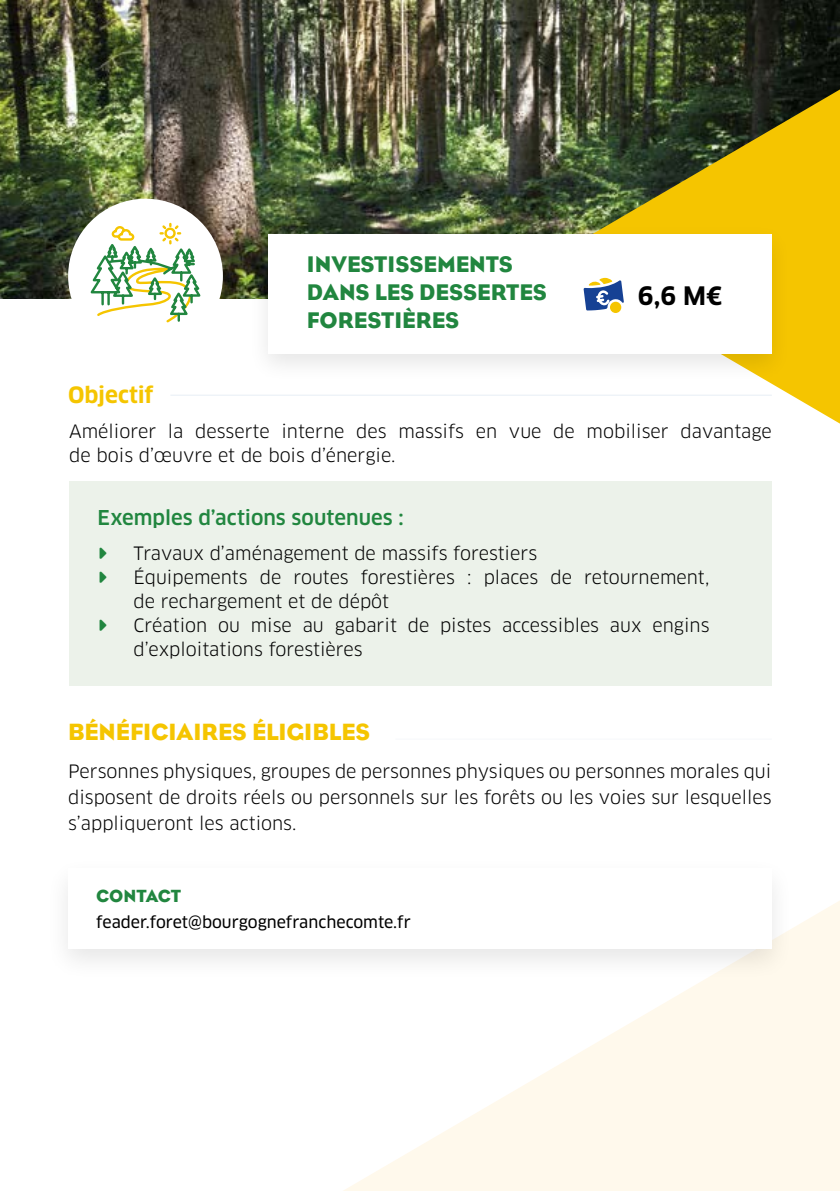
<style>
.page{position:relative;width:840px;height:1191px;background:#fff}
.page>*{position:absolute;margin:0;border:0;box-sizing:border-box;transform-origin:0 0}
.t1{font:700 24.8px "Clan Pro";color:#000}
.t2{font:24px "Eagle";color:#f5c500}
.t3{font:23px/27.6px "Eagle";color:#21863f}
.t4{font:700 22px "Clan Pro";letter-spacing:-.01em;color:#f5c500}
.t5{font:500 20px "Clan Pro";color:#21863f}
.t6{font:18px/24px "Clan Pro";color:#000}
.t7{font:18px "Eagle";color:#21863f}
.t8{font:16px "Clan Pro News";color:#000}
</style>
<div class="page">
<svg style="left:343px;top:901px;width:496px;height:290px;fill:#fff9ec"></svg>
<img style="left:0;top:0;width:839px;height:298px">
<svg style="left:553px;top:89px;width:286px;height:334px"></svg>
<hr style="left:170px;top:395px;width:601px;height:1px;background:#e7eef5">
<div style="left:247px;top:222px;width:545px;height:162px;background:#000;opacity:.1"></div>
<div style="left:268px;top:234px;width:503px;height:119px;background:#fff"></div>
<svg style="left:609px;top:302px;width:12px;height:11px"></svg>
<svg style="left:583px;top:278px;width:40px;height:32px"></svg>
<div style="left:68px;top:199px;width:155px;height:154px;background:#fff;border-radius:50%"></div>
<hr style="left:395px;top:738px;width:376px;height:1px;background:#f6f8fb">
<div style="left:69px;top:481px;width:702px;height:204px;background:#ecf2ea"></div>
<svg style="left:87px;top:221px;width:116px;height:102px"></svg>
<div style="left:44px;top:855px;width:750px;height:126px;background:#000;opacity:.1"></div>
<div style="left:68px;top:868px;width:703px;height:80px;background:#fff"></div>
<p class="t4" style="left:68px;top:382px;width:87px">Objectif</p>
<p class="t3" style="left:307px;top:251px;width:241px">INVESTISSEMENTS<br>DANS LES DESSERTES<br>FORESTIÈRES</p>
<h1 class="t1" style="left:637px;top:281px;width:85px">6,6 M€</h1>
<p class="t6" style="left:69px;top:419px;width:703px">Améliorer la desserte interne des massifs en vue de mobiliser davantage de bois d’œuvre et de bois d’énergie.</p>
<p class="t5" style="left:97px;top:506px;width:307px">Exemples d’actions soutenues :</p>
<p class="t6" style="left:133px;top:541px;width:577px">Travaux d’aménagement de massifs forestiers<br>Équipements de routes forestières : places de retournement, de rechargement et de dépôt<br>Création ou mise au gabarit de pistes accessibles aux engins d’exploitations forestières</p>
<h2 class="t2" style="left:68px;top:718px;width:303px">BÉNÉFICIAIRES ÉLIGIBLES</h2>
<p class="t6" style="left:68px;top:758px;width:704px;line-height:26px;text-align:justify">Personnes physiques, groupes de personnes physiques ou personnes morales qui disposent de droits réels ou personnels sur les forêts ou les voies sur lesquelles s’appliqueront les actions.</p>
<p class="t7" style="left:96px;top:886px;width:86px">CONTACT</p>
<p class="t8" style="left:96px;top:912px;width:316px">feader.foret@bourgognefranchecomte.fr</p>
</div>
